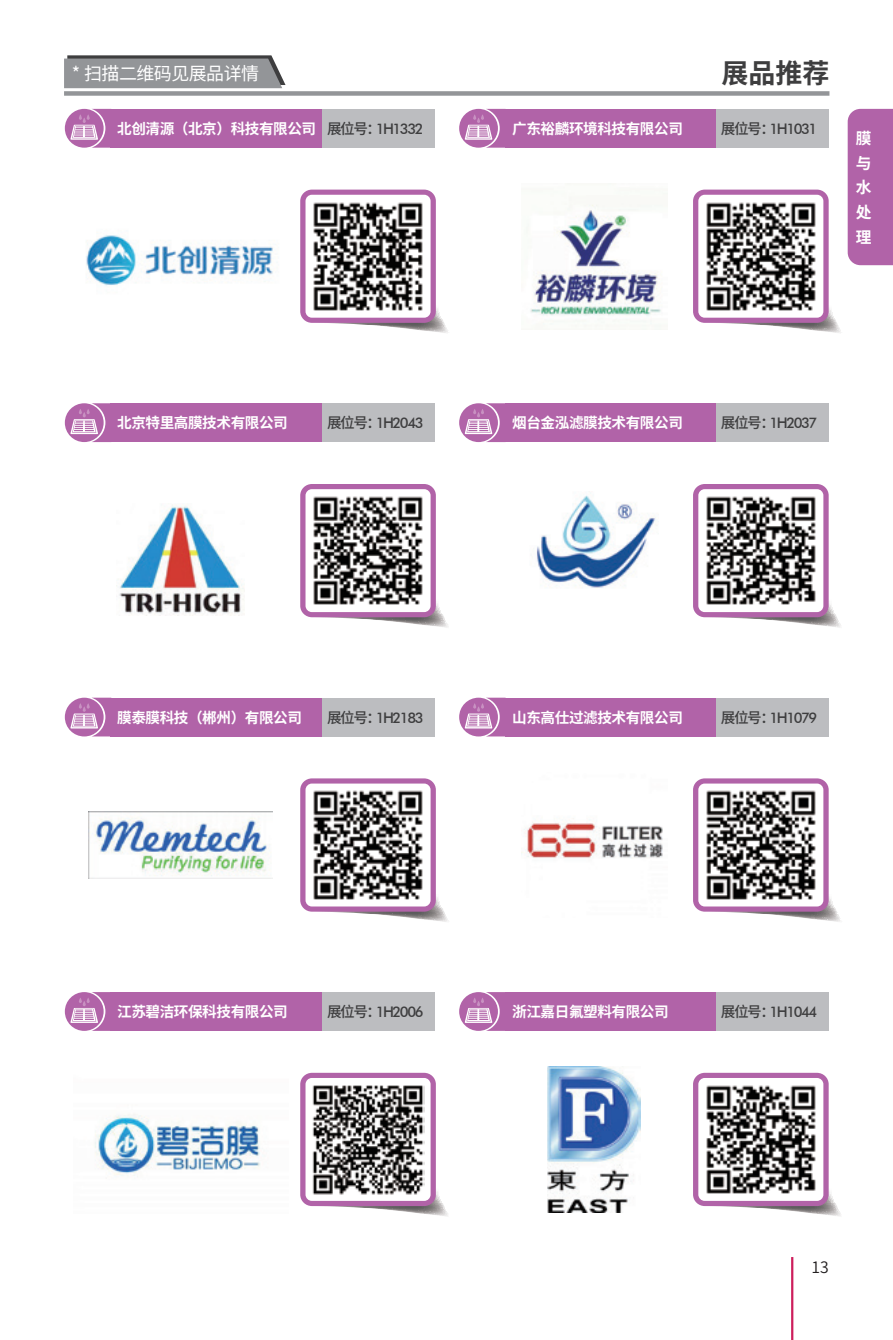
<style>
.page{position:relative;width:893px;height:1340px;background:#fff}
.page>*{position:absolute;margin:0;border:0;box-sizing:border-box;transform-origin:0 0}
.t1{font:700 27px "Source Han Sans CN";color:#3e3e3f}
.t2{font:18px "Source Han Sans CN";letter-spacing:-.03em;color:#fff}
.t3{font:700 15.75px/24.8px "Source Han Sans CN";color:#fff;text-align:justify}
.t4{font:15.75px "Source Han Sans CN";color:#231f20}
.t5{font:700 14.62px "Source Han Sans CN";letter-spacing:-.03em;color:#fff}
.t6{font:500 14.62px "Futura BT";letter-spacing:-.1em;color:#3e3e3f}
.s1{font-family:"Source Han Sans CN"}
</style>
<div class="page">
<img style="left:89px;top:811px;width:184px;height:67px">
<img style="left:86px;top:235px;width:188px;height:51px">
<hr style="left:791px;top:1256px;width:2px;height:83px;background:#cd1e5c">
<svg style="left:64px;top:55px;width:222px;height:33px;background:#8e9093"></svg>
<div style="left:64px;top:91px;width:765px;height:5px;background:#939598"></div>
<svg style="left:331px;top:308px;width:117px;height:25px"></svg>
<div style="left:300px;top:190px;width:136px;height:133px;background:#b163a8;border-radius:12px"></div>
<div style="left:305px;top:195px;width:126px;height:123px;background:#fff;border-radius:6px"></div>
<img style="left:313px;top:202px;width:110px;height:109px">
<svg style="left:724px;top:308px;width:117px;height:25px"></svg>
<div style="left:693px;top:190px;width:136px;height:133px;background:#b163a8;border-radius:12px"></div>
<div style="left:698px;top:195px;width:125px;height:123px;background:#fff;border-radius:6px"></div>
<img style="left:706px;top:202px;width:110px;height:109px">
<div style="left:505px;top:109px;width:324px;height:39px;background:#b163a8"></div>
<div style="left:111px;top:109px;width:324px;height:39px;background:#b163a8"></div>
<div style="left:65px;top:109px;width:39px;height:39px;background:#b163a8;border-radius:50%"></div>
<svg style="left:70px;top:109px;width:41px;height:39px"></svg>
<div style="left:459px;top:109px;width:39px;height:39px;background:#b163a8;border-radius:50%"></div>
<svg style="left:465px;top:109px;width:40px;height:39px"></svg>
<svg style="left:315px;top:603px;width:133px;height:25px"></svg>
<div style="left:300px;top:484px;width:136px;height:133px;background:#b163a8;border-radius:12px"></div>
<div style="left:305px;top:489px;width:126px;height:123px;background:#fff;border-radius:6px"></div>
<img style="left:313px;top:496px;width:110px;height:109px">
<svg style="left:708px;top:603px;width:133px;height:25px"></svg>
<div style="left:693px;top:484px;width:136px;height:133px;background:#b163a8;border-radius:12px"></div>
<div style="left:698px;top:489px;width:125px;height:123px;background:#fff;border-radius:6px"></div>
<img style="left:706px;top:496px;width:110px;height:109px">
<div style="left:505px;top:403px;width:324px;height:39px;background:#b163a8"></div>
<div style="left:111px;top:403px;width:324px;height:39px;background:#b163a8"></div>
<div style="left:65px;top:403px;width:39px;height:39px;background:#b163a8;border-radius:50%"></div>
<svg style="left:70px;top:403px;width:41px;height:39px"></svg>
<div style="left:459px;top:403px;width:39px;height:39px;background:#b163a8;border-radius:50%"></div>
<svg style="left:465px;top:403px;width:40px;height:39px"></svg>
<svg style="left:315px;top:897px;width:133px;height:25px"></svg>
<div style="left:300px;top:778px;width:136px;height:133px;background:#b163a8;border-radius:12px"></div>
<div style="left:305px;top:783px;width:126px;height:123px;background:#fff;border-radius:6px"></div>
<img style="left:313px;top:790px;width:110px;height:110px">
<svg style="left:708px;top:897px;width:133px;height:25px"></svg>
<div style="left:693px;top:778px;width:136px;height:133px;background:#b163a8;border-radius:12px"></div>
<div style="left:698px;top:783px;width:125px;height:123px;background:#fff;border-radius:6px"></div>
<img style="left:706px;top:790px;width:110px;height:110px">
<div style="left:505px;top:697px;width:324px;height:39px;background:#b163a8"></div>
<div style="left:111px;top:697px;width:324px;height:39px;background:#b163a8"></div>
<div style="left:65px;top:697px;width:39px;height:39px;background:#b163a8;border-radius:50%"></div>
<svg style="left:70px;top:697px;width:41px;height:39px"></svg>
<div style="left:459px;top:697px;width:39px;height:39px;background:#b163a8;border-radius:50%"></div>
<svg style="left:465px;top:697px;width:41px;height:39px"></svg>
<svg style="left:315px;top:1191px;width:133px;height:25px"></svg>
<div style="left:300px;top:1072px;width:136px;height:134px;background:#b163a8;border-radius:12px"></div>
<div style="left:305px;top:1077px;width:126px;height:123px;background:#fff;border-radius:6px"></div>
<img style="left:312px;top:1085px;width:112px;height:110px">
<svg style="left:708px;top:1191px;width:133px;height:25px"></svg>
<div style="left:693px;top:1072px;width:136px;height:134px;background:#b163a8;border-radius:12px"></div>
<div style="left:698px;top:1077px;width:125px;height:123px;background:#fff;border-radius:6px"></div>
<img style="left:706px;top:1085px;width:110px;height:109px">
<div style="left:505px;top:992px;width:324px;height:38px;background:#b163a8"></div>
<div style="left:111px;top:992px;width:324px;height:38px;background:#b163a8"></div>
<div style="left:65px;top:992px;width:39px;height:38px;background:#b163a8;border-radius:50%"></div>
<svg style="left:70px;top:992px;width:41px;height:38px"></svg>
<div style="left:459px;top:992px;width:39px;height:38px;background:#b163a8;border-radius:50%"></div>
<svg style="left:465px;top:992px;width:40px;height:38px"></svg>
<div style="left:848px;top:109px;width:45px;height:156px;background:#b163a8"></div>
<img style="left:119px;top:505px;width:126px;height:111px">
<img style="left:530px;top:204px;width:131px;height:118px">
<img style="left:95px;top:1114px;width:165px;height:63px">
<img style="left:521px;top:818px;width:142px;height:40px">
<img style="left:548px;top:1066px;width:93px;height:146px">
<img style="left:537px;top:495px;width:120px;height:93px">
<div style="left:323px;top:109px;width:112px;height:39px;background:#bcbdc0"></div>
<div style="left:717px;top:109px;width:112px;height:39px;background:#bcbdc0"></div>
<div style="left:323px;top:403px;width:112px;height:39px;background:#bcbdc0"></div>
<div style="left:717px;top:403px;width:112px;height:39px;background:#bcbdc0"></div>
<div style="left:323px;top:697px;width:112px;height:39px;background:#bcbdc0"></div>
<div style="left:717px;top:697px;width:112px;height:39px;background:#bcbdc0"></div>
<div style="left:323px;top:992px;width:112px;height:38px;background:#bcbdc0"></div>
<div style="left:717px;top:992px;width:112px;height:38px;background:#bcbdc0"></div>
<p class="t2" style="left:72px;top:63px;width:189px">* 扫描二维码见展品详情</p>
<h1 class="t1" style="left:721px;top:57px;width:109px">展品推荐</h1>
<p class="t5" style="left:117px;top:120px;width:201px">北创清源（北京）科技有限公司</p>
<p class="t5" style="left:512px;top:120px;width:172px">广东裕麟环境科技有限公司</p>
<p class="t6" style="left:327px;top:120px;width:98px"><span class="s1">展位号：</span>1H1332</p>
<p class="t6" style="left:721px;top:120px;width:98px"><span class="s1">展位号：</span>1H1031</p>
<p class="t3" style="left:856px;top:126px;width:17px">膜与水处理</p>
<p class="t5" style="left:117px;top:414px;width:172px">北京特里高膜技术有限公司</p>
<p class="t5" style="left:512px;top:414px;width:172px">烟台金泓滤膜技术有限公司</p>
<p class="t6" style="left:327px;top:414px;width:98px"><span class="s1">展位号：</span>1H2043</p>
<p class="t6" style="left:721px;top:414px;width:98px"><span class="s1">展位号：</span>1H2037</p>
<p class="t5" style="left:117px;top:709px;width:186px">膜泰膜科技（郴州）有限公司</p>
<p class="t5" style="left:512px;top:709px;width:172px">山东高仕过滤技术有限公司</p>
<p class="t6" style="left:327px;top:708px;width:98px"><span class="s1">展位号：</span>1H2183</p>
<p class="t6" style="left:721px;top:708px;width:98px"><span class="s1">展位号：</span>1H1079</p>
<p class="t6" style="left:327px;top:1002px;width:98px"><span class="s1">展位号：</span>1H2006</p>
<p class="t6" style="left:721px;top:1002px;width:98px"><span class="s1">展位号：</span>1H1044</p>
<p class="t5" style="left:117px;top:1003px;width:172px">江苏碧洁环保科技有限公司</p>
<p class="t5" style="left:512px;top:1003px;width:158px">浙江嘉日氟塑料有限公司</p>
<p class="t4" style="left:812px;top:1258px;width:19px">13</p>
</div>
